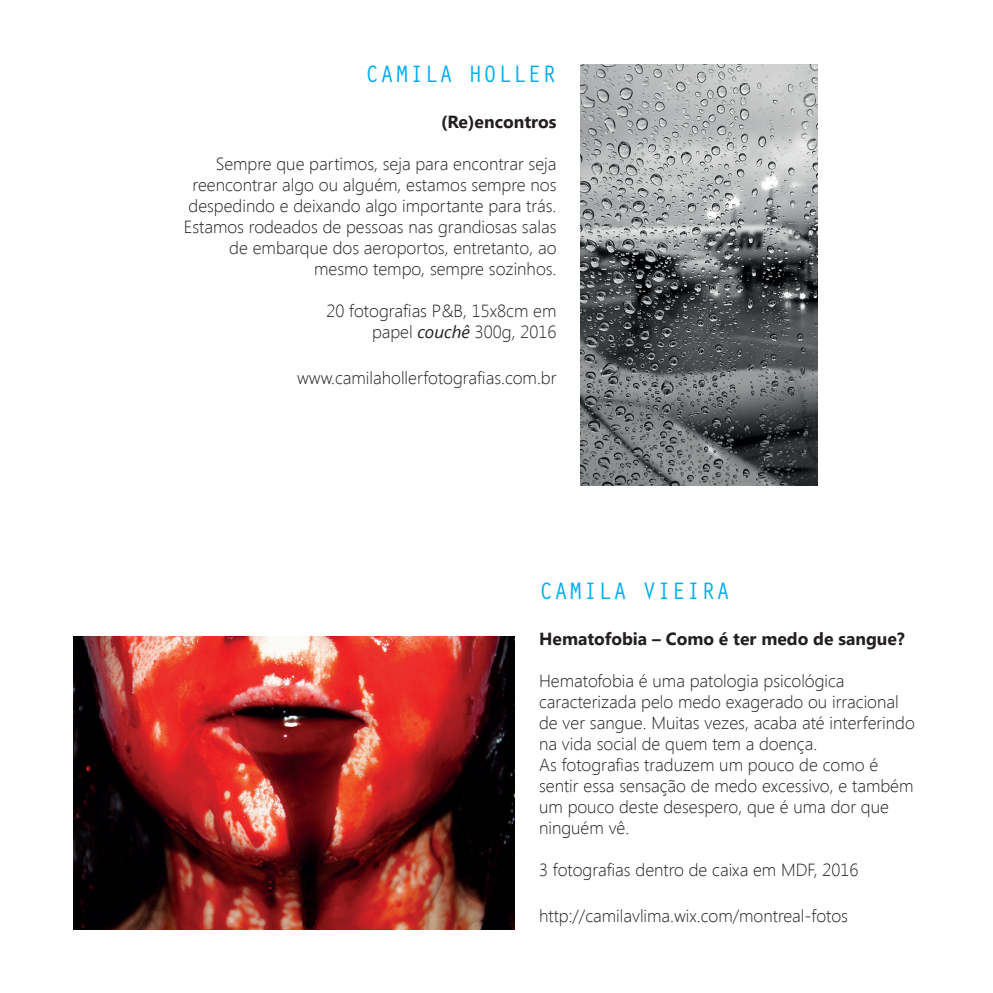
<style>
.page{position:relative;width:993px;height:993px;background:#fff}
.page>*{position:absolute;margin:0;border:0;box-sizing:border-box;transform-origin:0 0}
.t1{font:24.5px "Orator Std";color:#00aeef}
.t2{font:300 17.5px/21px "Segoe UI";color:#231f20}
.t3{font:700 17.5px "Segoe UI";color:#231f20}
.s1{font-weight:400;font-style:italic}
</style>
<div class="page">
<img style="left:580px;top:64px;width:237px;height:421px">
<img style="left:73px;top:636px;width:441px;height:293px">
<p class="t1" style="left:365px;top:56px;width:193px">CAMILA HOLLER</p>
<p class="t3" style="left:441px;top:109px;width:117px">(Re)encontros</p>
<p class="t2" style="left:184px;top:152px;width:374px;text-align:right">Sempre que partimos, seja para encontrar seja reencontrar algo ou alguém, estamos sempre nos despedindo e deixando algo importante para trás.<br>Estamos rodeados de pessoas nas grandiosas salas de embarque dos aeroportos, entretanto, ao</p>
<p class="t2" style="left:314px;top:257px;width:244px">mesmo tempo, sempre sozinhos.</p>
<p class="t2" style="left:326px;top:299px;width:231px">20 fotografias P&amp;B, 15x8cm em</p>
<p class="t2" style="left:372px;top:320px;width:186px">papel <span class="s1">couchê</span> 300g, 2016</p>
<p class="t2" style="left:297px;top:367px;width:261px">www.camilahollerfotografias.com.br</p>
<p class="t1" style="left:539px;top:572px;width:193px">CAMILA VIEIRA</p>
<p class="t3" style="left:539px;top:625px;width:367px">Hematofobia – Como é ter medo de sangue?</p>
<p class="t2" style="left:539px;top:669px;width:307px">Hematofobia é uma patologia psicológica</p>
<p class="t2" style="left:539px;top:690px;width:377px">caracterizada pelo medo exagerado ou irracional de ver sangue. Muitas vezes, acaba até interferindo na vida social de quem tem a doença.</p>
<p class="t2" style="left:539px;top:753px;width:376px">As fotografias traduzem um pouco de como é sentir essa sensação de medo excessivo, e também um pouco deste desespero, que é uma dor que ninguém vê.</p>
<p class="t2" style="left:539px;top:858px;width:321px">3 fotografias dentro de caixa em MDF, 2016</p>
<p class="t2" style="left:539px;top:904px;width:310px">http://camilavlima.wix.com/montreal-fotos</p>
</div>
